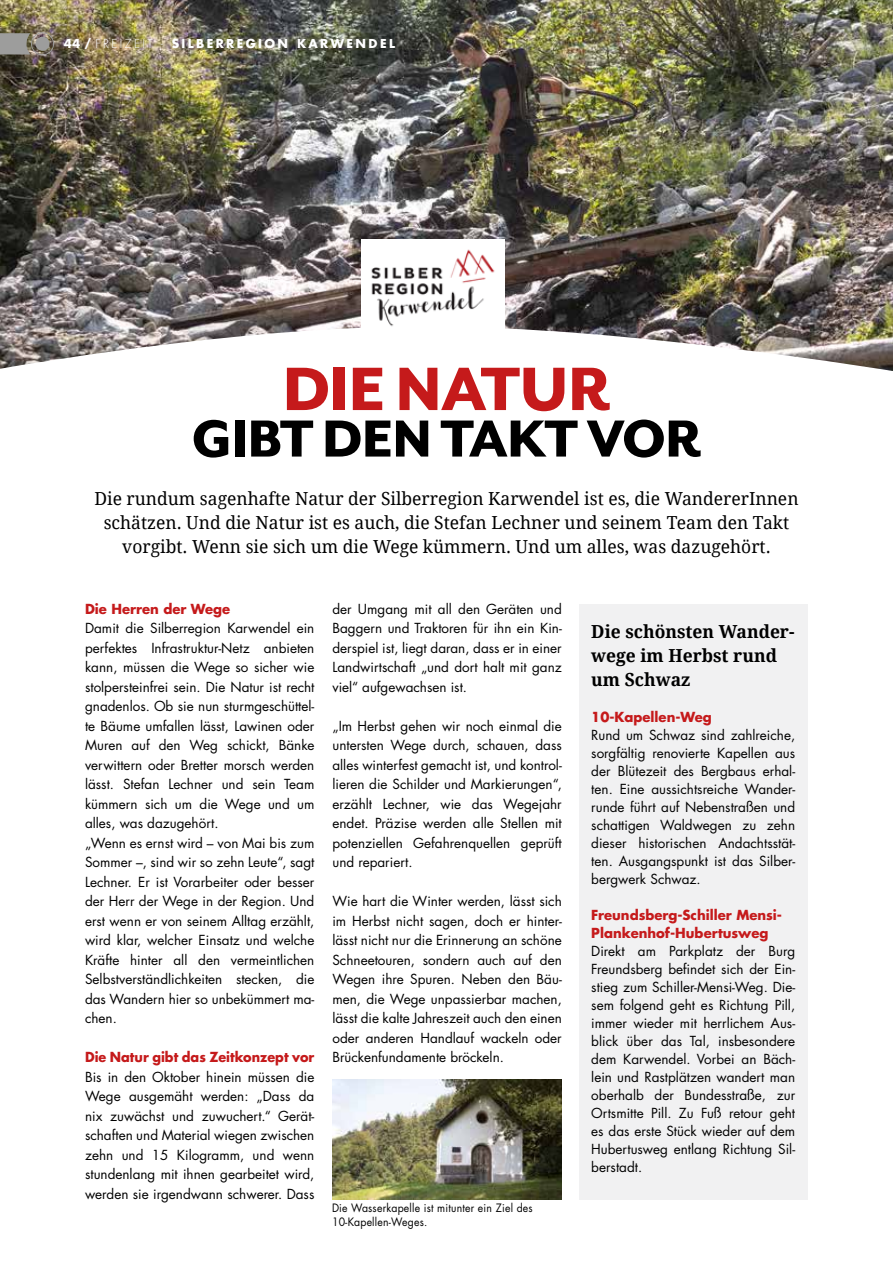
<style>
.page{position:relative;width:893px;height:1263px;background:#fff}
.page>*{position:absolute;margin:0;border:0;box-sizing:border-box;transform-origin:0 0}
.t1{font:800 70.5px "Mr Eaves San OT";letter-spacing:-.02em;color:#c51a1b}
.t2{font:800 60px "Mr Eaves San OT";letter-spacing:-.02em;color:#000}
.t3{font:18px/24px "Droid Serif";color:#000;text-align:center}
.t4{font:700 18px/24px "Droid Serif";color:#000}
.t5{font:13.5px/19.5px "Futura LT Pro";color:#000;text-align:justify}
.t6{font:700 13.5px/18px "Futura LT Pro";color:#c51a1b}
.t7{font:700 13.5px "Futura LT Pro";color:#c51a1b;scale:.95 1}
.t8{font:700 12px "Futura LT Pro";letter-spacing:.2em;color:#fff}
.t9{font:11.25px/13.5px "Futura LT Pro";letter-spacing:.02em;color:#000;scale:.93 1}
.s1{font-weight:300}
</style>
<div class="page">
<hr style="left:892px;top:0;width:1px;height:639px;background:#9da99f">
<img style="left:0;top:0;width:893px;height:371px">
<img style="left:332px;top:1079px;width:230px;height:120px">
<img style="left:361px;top:239px;width:143px;height:97px">
<div style="left:579px;top:604px;width:229px;height:595px;background:#f1f1f2"></div>
<svg style="left:0;top:32px;width:54px;height:23px"></svg>
<p class="t8" style="left:64px;top:34px;width:333px">44 / <span class="s1">FREIZEIT -</span> SILBERREGION KARWENDEL</p>
<h1 class="t1" style="left:282px;top:348px;width:330px">DIE NATUR</h1>
<h2 class="t2" style="left:192px;top:404px;width:511px">GIBT DEN TAKT VOR</h2>
<h3 class="t3" style="left:94px;top:486px;width:706px">Die rundum sagenhafte Natur der Silberregion Karwendel ist es, die WandererInnen schätzen. Und die Natur ist es auch, die Stefan Lechner und seinem Team den Takt vorgibt. Wenn sie sich um die Wege kümmern. Und um alles, was dazugehört.</h3>
<p class="t6" style="left:85px;top:599px;width:147px">Die Herren der Wege</p>
<p class="t5" style="left:85px;top:618px;width:231px;text-align:left">Damit die Silberregion Karwendel ein perfektes Infrastruktur-Netz anbieten kann, müssen die Wege so sicher wie stolpersteinfrei sein. Die Natur ist recht gnadenlos. Ob sie nun sturmgeschüttel&shy;te Bäume umfallen lässt, Lawinen oder Muren auf den Weg schickt, Bänke verwittern oder Bretter morsch werden lässt. Stefan Lechner und sein Team kümmern sich um die Wege und um alles, was dazugehört.<br>„Wenn es ernst wird – von Mai bis zum Sommer –, sind wir so zehn Leute“, sagt Lechner. Er ist Vorarbeiter oder besser der Herr der Wege in der Region. Und erst wenn er von seinem Alltag erzählt, wird klar, welcher Einsatz und welche Kräfte hinter all den vermeintlichen Selbstverständlichkeiten stecken, die das Wandern hier so unbekümmert ma&shy;chen.</p>
<p class="t7" style="left:85px;top:1047px;width:243px">Die Natur gibt das Zeitkonzept vor</p>
<p class="t5" style="left:85px;top:1067px;width:231px">Bis in den Oktober hinein müssen die Wege ausgemäht werden: „Dass da nix zuwächst und zuwuchert.“ Gerät&shy;schaften und Material wiegen zwischen zehn und 15 Kilogramm, und wenn stundenlang mit ihnen gearbeitet wird, werden sie irgendwann schwerer. Dass</p>
<p class="t5" style="left:332px;top:599px;width:231px">der Umgang mit all den Geräten und Baggern und Traktoren für ihn ein Kin&shy;derspiel ist, liegt daran, dass er in einer Landwirtschaft „und dort halt mit ganz viel“ aufgewachsen ist.</p>
<p class="t5" style="left:332px;top:716px;width:231px">„Im Herbst gehen wir noch einmal die untersten Wege durch, schauen, dass alles winterfest gemacht ist, und kontrol&shy;lieren die Schilder und Markierungen“, erzählt Lechner, wie das Wegejahr endet. Präzise werden alle Stellen mit potenziellen Gefahrenquellen geprüft und repariert.</p>
<p class="t5" style="left:332px;top:891px;width:231px">Wie hart die Winter werden, lässt sich im Herbst nicht sagen, doch er hinter&shy;lässt nicht nur die Erinnerung an schöne Schneetouren, sondern auch auf den Wegen ihre Spuren. Neben den Bäu&shy;men, die Wege unpassierbar machen, lässt die kalte Jahreszeit auch den einen oder anderen Handlauf wackeln oder Brückenfundamente bröckeln.</p>
<p class="t9" style="left:332px;top:1201px;width:217px">Die Wasserkapelle ist mitunter ein Ziel des<br>10-Kapellen-Weges.</p>
<h3 class="t4" style="left:591px;top:619px;width:205px">Die schönsten Wander&shy;wege im Herbst rund um Schwaz</h3>
<p class="t6" style="left:591px;top:707px;width:122px">10-Kapellen-Weg</p>
<p class="t5" style="left:591px;top:726px;width:205px;line-height:18px">Rund um Schwaz sind zahlreiche, sorgfältig renovierte Kapellen aus der Blütezeit des Bergbaus erhal&shy;ten. Eine aussichtsreiche Wander&shy;runde führt auf Nebenstraßen und schattigen Waldwegen zu zehn dieser historischen Andachtsstät&shy;ten. Ausgangspunkt ist das Silber&shy;bergwerk Schwaz.</p>
<p class="t6" style="left:591px;top:905px;width:192px">Freundsberg-Schiller Mensi-<br>Plankenhof-Hubertusweg</p>
<p class="t5" style="left:591px;top:942px;width:205px;line-height:18px">Direkt am Parkplatz der Burg Freundsberg befindet sich der Ein&shy;stieg zum Schiller-Mensi-Weg. Die&shy;sem folgend geht es Richtung Pill, immer wieder mit herrlichem Aus&shy;blick über das Tal, insbesondere dem Karwendel. Vorbei an Bäch&shy;lein und Rastplätzen wandert man oberhalb der Bundesstraße, zur Ortsmitte Pill. Zu Fuß retour geht es das erste Stück wieder auf dem Hubertusweg entlang Richtung Sil&shy;berstadt.</p>
</div>
